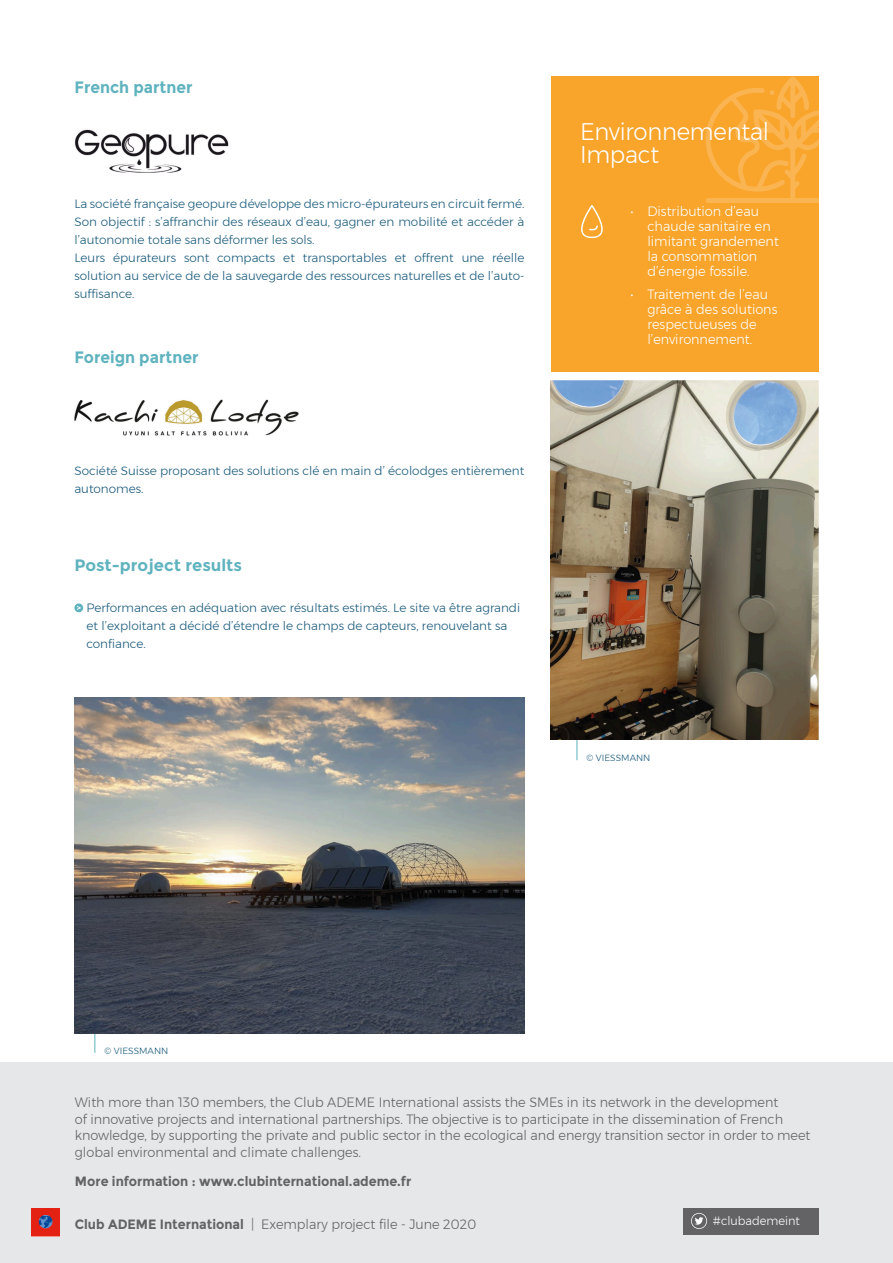
<style>
.page{position:relative;width:893px;height:1263px;background:#fff}
.page>*{position:absolute;margin:0;border:0;box-sizing:border-box;transform-origin:0 0}
.t1{font:300 24px "Montserrat";letter-spacing:-.01em;color:#fff;scale:.95 1}
.t2{font:700 16.5px "Montserrat";color:#5fb3be;scale:.95 1}
.t3{font:700 16.5px "Montserrat";color:#5fb3be}
.t4{font:300 13.5px/16.5px "Montserrat";color:#636366;scale:.95 1}
.t5{font:300 13.5px/15px "Montserrat";color:#fff;scale:.95 1}
.t6{font:700 13.5px "Montserrat";color:#636366;scale:.95 1}
.t7{font:300 12px/18px "Montserrat";color:#195a7b}
.t8{font:300 12px "Montserrat";color:#fff;scale:.95 1}
.t9{font:300 9px "Montserrat";color:#195a7b}
.s1{font-weight:700}
</style>
<div class="page">
<div style="left:0;top:1062px;width:893px;height:201px;background:#e6e7e9"></div>
<img style="left:31px;top:1208px;width:29px;height:28px">
<div style="left:683px;top:1208px;width:136px;height:27px;background:#636366"></div>
<svg style="left:691px;top:1213px;width:16px;height:16px"></svg>
<svg style="left:74px;top:603px;width:9px;height:9px"></svg>
<svg style="left:77px;top:606px;width:4px;height:4px"></svg>
<hr style="left:577px;top:729px;width:1px;height:31px;background:#5fb3be">
<hr style="left:95px;top:1022px;width:1px;height:31px;background:#5fb3be">
<div style="left:551px;top:77px;width:268px;height:295px;background:#f9a42a"></div>
<svg style="left:706px;top:76px;width:113px;height:127px"></svg>
<img style="left:74px;top:697px;width:450px;height:337px">
<img style="left:550px;top:381px;width:269px;height:358px">
<svg style="left:581px;top:205px;width:22px;height:34px"></svg>
<img style="left:75px;top:129px;width:154px;height:44px">
<img style="left:74px;top:399px;width:225px;height:37px">
<p class="t2" style="left:74px;top:77px;width:126px">French partner</p>
<p class="t7" style="left:74px;top:195px;width:451px;text-align:justify">La société française geopure développe des micro-épurateurs en circuit fermé.<br>Son objectif : s’affranchir des réseaux d’eau, gagner en mobilité et accéder à l’autonomie totale sans déformer les sols.</p>
<p class="t7" style="left:74px;top:249px;width:451px;text-align:justify">Leurs épurateurs sont compacts et transportables et offrent une réelle solution au service de de la sauvegarde des ressources naturelles et de l’auto&shy;suffisance.</p>
<p class="t2" style="left:74px;top:347px;width:132px">Foreign partner</p>
<p class="t7" style="left:74px;top:462px;width:451px">Société Suisse proposant des solutions clé en main d’ écolodges entièrement autonomes.</p>
<p class="t3" style="left:74px;top:555px;width:169px">Post-project results</p>
<p class="t7" style="left:87px;top:599px;width:435px">Performances en adéquation avec résultats estimés. Le site va être agrandi et l’exploitant a décidé d’étendre le champs de capteurs, renouvelant sa confiance.</p>
<p class="t1" style="left:580px;top:114px;width:201px">Environnemental</p>
<p class="t1" style="left:580px;top:136px;width:85px">Impact</p>
<p class="t5" style="left:647px;top:203px;width:140px;text-indent:-17px">• Distribution d’eau chaude sanitaire en limitant grandement la consommation d’énergie fossile.</p>
<p class="t5" style="left:647px;top:287px;width:138px;text-indent:-17px">• Traitement de l’eau grâce à des solutions respectueuses de l’environnement.</p>
<p class="t9" style="left:587px;top:751px;width:65px">© VIESSMANN</p>
<p class="t9" style="left:105px;top:1044px;width:65px">© VIESSMANN</p>
<p class="t4" style="left:75px;top:1094px;width:742px">With more than 130 members, the Club ADEME International assists the SMEs in its network in the development</p>
<p class="t4" style="left:75px;top:1110px;width:776px">of innovative projects and international partnerships. The objective is to participate in the dissemination of French knowledge, by supporting the private and public sector in the ecological and energy transition sector in order to meet global environmental and climate challenges.</p>
<p class="t6" style="left:75px;top:1173px;width:356px">More information : www.clubinternational.ademe.fr</p>
<p class="t4" style="left:75px;top:1216px;width:424px"><span class="s1">Club ADEME International</span> | Exemplary project file - June 2020</p>
<p class="t8" style="left:713px;top:1211px;width:93px">#clubademeint</p>
</div>
